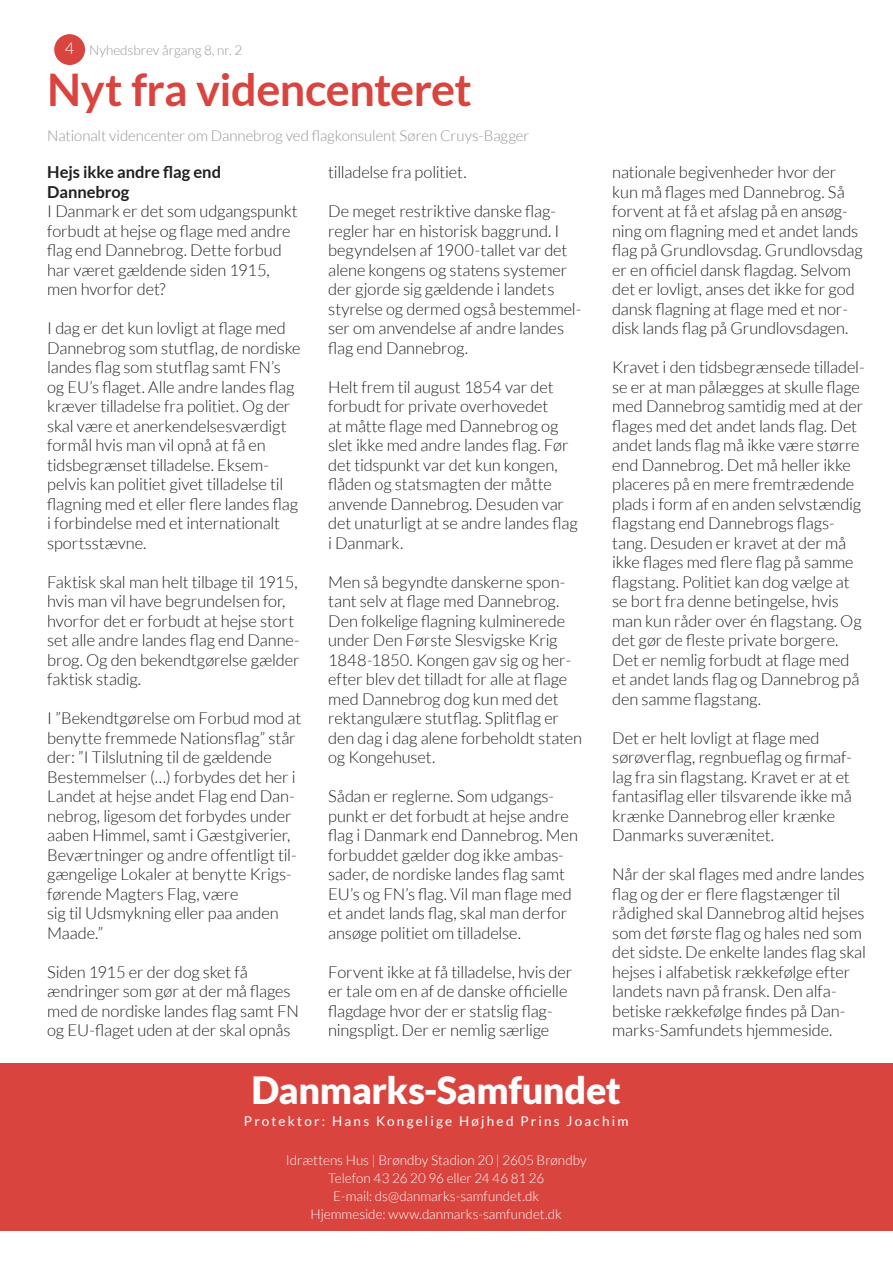
<style>
.page{position:relative;width:893px;height:1263px;background:#fff}
.page>*{position:absolute;margin:0;border:0;box-sizing:border-box;transform-origin:0 0}
.t1{font:700 45px "Lato";letter-spacing:-.015em;color:#da443f}
.t2{font:900 37.5px "Lato";letter-spacing:-.01em;color:#fff}
.t3{font:300 16.5px/19.5px "Lato";letter-spacing:-.01em;color:#231f20}
.t4{font:700 16.5px/19.5px "Lato";color:#231f20}
.t5{font:300 16.5px "Lato";color:#fff}
.t6{font:300 15px "Lato";letter-spacing:-.005em;color:#939598}
.t7{font:300 13.5px/18px "Lato";color:#fff;text-align:center}
.t8{font:13.5px "Lato";letter-spacing:.16em;color:#fff}
.t9{font:300 13.5px "Lato";color:#939598}
</style>
<div class="page">
<div style="left:54px;top:34px;width:31px;height:31px;background:#da443f;border-radius:50%"></div>
<div style="left:0;top:1062px;width:893px;height:168px;background:#da443f"></div>
<p class="t5" style="left:65px;top:40px;width:11px">4</p>
<p class="t9" style="left:89px;top:43px;width:154px">Nyhedsbrev årgang 8, nr. 2</p>
<p class="t1" style="left:47px;top:64px;width:426px">Nyt fra videncenteret</p>
<p class="t6" style="left:47px;top:127px;width:484px">Nationalt videncenter om Dannebrog ved flagkonsulent Søren Cruys-Bagger</p>
<p class="t4" style="left:47px;top:162px;width:175px">Hejs ikke andre flag end<br>Dannebrog</p>
<p class="t3" style="left:47px;top:201px;width:252px">I Danmark er det som udgangspunkt forbudt at hejse og flage med andre flag end Dannebrog. Dette forbud har været gældende siden 1915, men hvorfor det?</p>
<p class="t3" style="left:47px;top:318px;width:255px">I dag er det kun lovligt at flage med Dannebrog som stutflag, de nordiske landes flag som stutflag samt FN’s og EU’s flaget. Alle andre landes flag kræver tilladelse fra politiet. Og der skal være et anerkendelsesværdigt formål hvis man vil opnå at få en tidsbegrænset tilladelse. Eksem&shy;pelvis kan politiet givet tilladelse til flagning med et eller flere landes flag i forbindelse med et internationalt sportsstævne.</p>
<p class="t3" style="left:47px;top:572px;width:254px">Faktisk skal man helt tilbage til 1915, hvis man vil have begrundelsen for, hvorfor det er forbudt at hejse stort set alle andre landes flag end Danne&shy;brog. Og den bekendtgørelse gælder faktisk stadig.</p>
<p class="t3" style="left:47px;top:708px;width:255px">I ”Bekendtgørelse om Forbud mod at benytte fremmede Nationsflag” står der: ”I Tilslutning til de gældende Bestemmelser (…) forbydes det her i Landet at hejse andet Flag end Dan&shy;nebrog, ligesom det forbydes under aaben Himmel, samt i Gæstgiverier, Beværtninger og andre offentligt til&shy;gængelige Lokaler at benytte Krigs&shy;førende Magters Flag, være</p>
<p class="t3" style="left:47px;top:903px;width:233px">sig til Udsmykning eller paa anden<br>Maade.”</p>
<p class="t3" style="left:47px;top:962px;width:253px">Siden 1915 er der dog sket få ændringer som gør at der må flages med de nordiske landes flag samt FN og EU-flaget uden at der skal opnås</p>
<p class="t3" style="left:328px;top:162px;width:140px">tilladelse fra politiet.</p>
<p class="t3" style="left:328px;top:201px;width:255px">De meget restriktive danske flag&shy;regler har en historisk baggrund. I begyndelsen af 1900-tallet var det alene kongens og statens systemer der gjorde sig gældende i landets styrelse og dermed også bestemmel&shy;ser om anvendelse af andre landes flag end Dannebrog.</p>
<p class="t3" style="left:328px;top:377px;width:251px">Helt frem til august 1854 var det forbudt for private overhovedet<br>at måtte flage med Dannebrog og slet ikke med andre landes flag. Før det tidspunkt var det kun kongen, flåden og statsmagten der måtte anvende Dannebrog. Desuden var det unaturligt at se andre landes flag i Danmark.</p>
<p class="t3" style="left:328px;top:572px;width:255px">Men så begyndte danskerne spon&shy;tant selv at flage med Dannebrog.<br>Den folkelige flagning kulminerede under Den Første Slesvigske Krig<br>1848-1850. Kongen gav sig og her&shy;efter blev det tilladt for alle at flage med Dannebrog dog kun med det rektangulære stutflag. Splitflag er den dag i dag alene forbeholdt staten og Kongehuset.</p>
<p class="t3" style="left:328px;top:786px;width:251px">Sådan er reglerne. Som udgangs&shy;punkt er det forbudt at hejse andre flag i Danmark end Dannebrog. Men forbuddet gælder dog ikke ambas&shy;sader, de nordiske landes flag samt EU’s og FN’s flag. Vil man flage med et andet lands flag, skal man derfor ansøge politiet om tilladelse.</p>
<p class="t3" style="left:328px;top:962px;width:246px">Forvent ikke at få tilladelse, hvis der er tale om en af de danske officielle flagdage hvor der er statslig flag&shy;ningspligt. Der er nemlig særlige</p>
<p class="t3" style="left:612px;top:162px;width:252px">nationale begivenheder hvor der kun må flages med Dannebrog. Så forvent at få et afslag på en ansøg&shy;ning om flagning med et andet lands flag på Grundlovsdag. Grundlovsdag er en officiel dansk flagdag. Selvom det er lovligt, anses det ikke for god dansk flagning at flage med et nor&shy;disk lands flag på Grundlovsdagen.</p>
<p class="t3" style="left:612px;top:357px;width:254px">Kravet i den tidsbegrænsede tilladel&shy;se er at man pålægges at skulle flage med Dannebrog samtidig med at der flages med det andet lands flag. Det andet lands flag må ikke være større end Dannebrog. Det må heller ikke placeres på en mere fremtrædende plads i form af en anden selvstændig flagstang end Dannebrogs flags&shy;tang. Desuden er kravet at der må ikke flages med flere flag på samme flagstang. Politiet kan dog vælge at se bort fra denne betingelse, hvis man kun råder over én flagstang. Og det gør de fleste private borgere.<br>Det er nemlig forbudt at flage med et andet lands flag og Dannebrog på den samme flagstang.</p>
<p class="t3" style="left:612px;top:728px;width:241px">Det er helt lovligt at flage med sørøverflag, regnbueflag og firmaf&shy;lag fra sin flagstang. Kravet er at et fantasiflag eller tilsvarende ikke må krænke Dannebrog eller krænke Danmarks suverænitet.</p>
<p class="t3" style="left:612px;top:864px;width:255px">Når der skal flages med andre landes flag og der er flere flagstænger til rådighed skal Dannebrog altid hejses som det første flag og hales ned som det sidste. De enkelte landes flag skal hejses i alfabetisk rækkefølge efter landets navn på fransk. Den alfa&shy;betiske rækkefølge findes på Dan&shy;marks-Samfundets hjemmeside.</p>
<p class="t2" style="left:251px;top:1068px;width:371px">Danmarks-Samfundet</p>
<p class="t8" style="left:244px;top:1113px;width:386px">Protektor: Hans Kongelige Højhed Prins Joachim</p>
<p class="t7" style="left:286px;top:1151px;width:302px">Idrættens Hus | Brøndby Stadion 20 | 2605 Brøndby</p>
<p class="t7" style="left:311px;top:1169px;width:253px">Telefon 43 26 20 96 eller 24 46 81 26<br>E-mail: ds@danmarks-samfundet.dk<br>Hjemmeside: www.danmarks-samfundet.dk</p>
</div>
